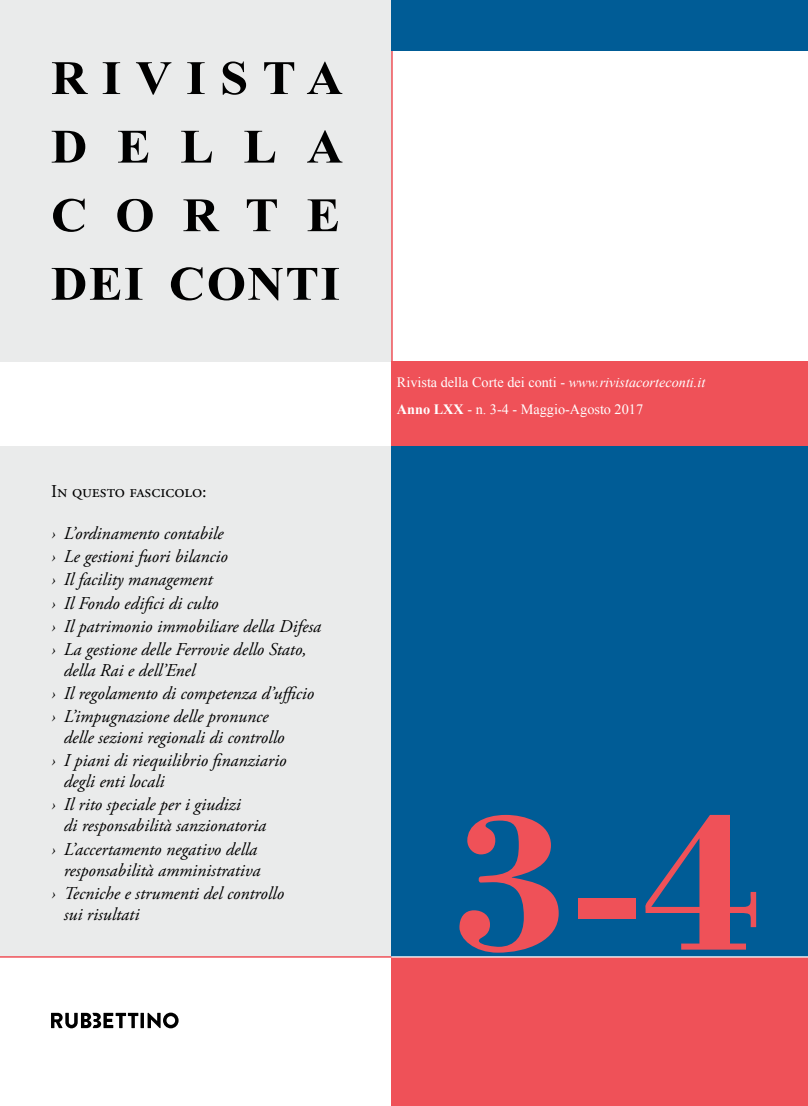
<style>
.page{position:relative;width:808px;height:1106px;background:#fff}
.page>*{position:absolute;margin:0;border:0;box-sizing:border-box;transform-origin:0 0}
.t1{font:700 202.5px "Bodoni";color:#ef5158}
.t2{font:700 48px/68.6px "Times New Roman";letter-spacing:.285em;color:#000;text-align:justify;scale:1.05 1}
.t3{font:italic 18px/23.1px "Adobe Garamond Pro";color:#000}
.t4{font:18px "Adobe Garamond Pro";color:#000}
.t5{font:14.25px/27px "Times New Roman";color:#fff}
.s1{font-style:italic}
.s2{font-weight:700}
</style>
<div class="page">
<div style="left:0;top:0;width:391px;height:361px;background:#eaebeb"></div>
<div style="left:391px;top:361px;width:417px;height:85px;background:#ef5158"></div>
<hr style="left:391px;top:0;width:2px;height:382px;background:#ef5158">
<div style="left:0;top:446px;width:391px;height:511px;background:#eaebeb"></div>
<div style="left:391px;top:446px;width:417px;height:511px;background:#005c96"></div>
<hr style="left:0;top:956px;width:391px;height:1px;background:#ef5158">
<div style="left:391px;top:0;width:417px;height:51px;background:#005c96"></div>
<div style="left:391px;top:957px;width:417px;height:149px;background:#ef5158"></div>
<hr style="left:391px;top:956px;width:417px;height:1px;background:#fff">
<svg style="left:51px;top:1012px;width:128px;height:16px"></svg>
<h2 class="t2" style="left:51px;top:42px;width:280px">RIVISTA DELLA CORTE DEI CONTI</h2>
<p class="t4" style="left:51px;top:480px;width:157px">In questo fascicolo:</p>
<p class="t3" style="left:51px;top:522px;width:271px">› L’ordinamento contabile<br>› Le gestioni fuori bilancio<br>› Il facility management<br>› Il Fondo edifici di culto<br>› Il patrimonio immobiliare della Difesa › La gestione delle Ferrovie dello Stato,</p>
<p class="t3" style="left:51px;top:659px;width:265px;text-indent:13px">della Rai e dell’Enel<br>› Il regolamento di competenza d’ufficio › L’impugnazione delle pronunce</p>
<p class="t3" style="left:51px;top:726px;width:237px;text-align:right">delle sezioni regionali di controllo<br>› I piani di riequilibrio finanziario</p>
<p class="t3" style="left:51px;top:770px;width:191px;text-indent:13px">degli enti locali<br>› Il rito speciale per i giudizi</p>
<p class="t3" style="left:51px;top:814px;width:216px;text-indent:13px">di responsabilità sanzionatoria › L’accertamento negativo della</p>
<p class="t3" style="left:51px;top:858px;width:234px;text-indent:13px">responsabilità amministrativa<br>› Tecniche e strumenti del controllo</p>
<p class="t3" style="left:64px;top:903px;width:77px">sui risultati</p>
<p class="t5" style="left:397px;top:368px;width:310px">Rivista della Corte dei conti - <span class="s1">www.rivistacorteconti.it<br></span><span class="s2">Anno LXX</span> - n. 3-4 - Maggio-Agosto 2017</p>
<h1 class="t1" style="left:450px;top:756px;width:316px">3-4</h1>
</div>
